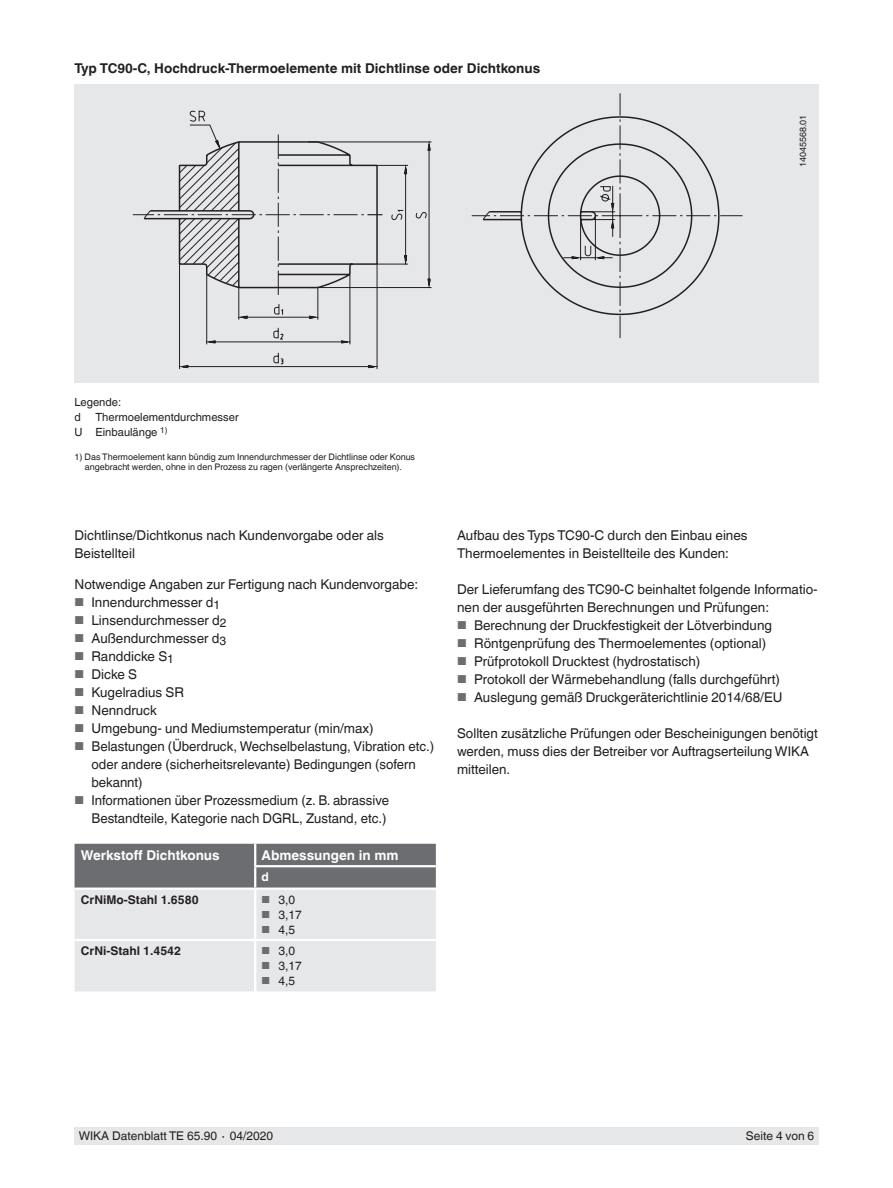
<style>
.page{position:relative;width:893px;height:1188px;background:#fff}
.page>*{position:absolute;margin:0;border:0;box-sizing:border-box;transform-origin:0 0}
.t1{font:13.5px/18px "Helvetica World";color:#231f20}
.t2{font:700 13.5px "Helvetica World";color:#231f20}
.t3{font:700 13.5px "Helvetica World";color:#fff}
.t4{font:12px "Helvetica World";color:#231f20}
.t5{font:700 12px "Helvetica World";color:#231f20}
.t6{font:700 12px "Helvetica World";color:#fff}
.t7{font:11.25px/14.9px "Helvetica World";color:#231f20}
.t8{font:9px/10.5px "Helvetica World";color:#231f20;text-align:center}
.s1{font-size:11.55px;color:#6c6d70}
.s2{font-size:10.2px;color:#6c6d70}
</style>
<div class="page">
<div style="left:74px;top:1128px;width:745px;height:17px;background:#e6e7e9"></div>
<div style="left:74px;top:84px;width:744px;height:299px;background:#e6e7e9"></div>
<svg style="left:471px;top:115px;width:249px;height:224px"></svg>
<svg style="left:409px;top:141px;width:23px;height:148px"></svg>
<svg style="left:416px;top:212px;width:11px;height:7px"></svg>
<svg style="left:178px;top:141px;width:231px;height:228px"></svg>
<svg style="left:132px;top:110px;width:247px;height:179px"></svg>
<svg style="left:75px;top:844px;width:361px;height:147px;background:#c1c2c5"></svg>
<hr style="left:254px;top:865px;width:182px;height:2px;background:#fff">
<hr style="left:254px;top:890px;width:2px;height:49px;background:#fff">
<hr style="left:75px;top:939px;width:180px;height:2px;background:#fff">
<hr style="left:255px;top:939px;width:181px;height:2px;background:#fff">
<hr style="left:254px;top:941px;width:2px;height:50px;background:#fff">
<hr style="left:255px;top:888px;width:181px;height:2px;background:#fff">
<hr style="left:254px;top:844px;width:2px;height:21px;background:#fff">
<hr style="left:254px;top:867px;width:2px;height:21px;background:#fff">
<hr style="left:75px;top:888px;width:180px;height:2px;background:#fff">
<p class="t2" style="left:74px;top:61px;width:467px">Typ TC90-C, Hochdruck-Thermoelemente mit Dichtlinse oder Dichtkonus</p>
<p class="t7" style="left:74px;top:395px;width:48px">Legende: d</p>
<p class="t7" style="left:74px;top:410px;width:166px;text-indent:21px">Thermoelementdurchmesser<br>U Einbaulänge <sup>1)</sup></p>
<p class="t8" style="left:74px;top:452px;width:342px">1) Das Thermoelement kann bündig zum Innendurchmesser der Dichtlinse oder Konus angebracht werden, ohne in den Prozess zu ragen (verlängerte Ansprechzeiten).</p>
<p class="t8" style="left:798px;top:167px;width:54px;rotate:-90deg">14045568.01</p>
<p class="t1" style="left:74px;top:526px;width:311px">Dichtlinse/Dichtkonus nach Kundenvorgabe oder als<br>Beistellteil</p>
<p class="t1" style="left:74px;top:576px;width:345px">Notwendige Angaben zur Fertigung nach Kundenvorgabe:</p>
<p class="t1" style="left:74px;top:594px;width:147px"><span class="s1">■</span> Innendurchmesser d<sub>1</sub></p>
<p class="t1" style="left:74px;top:612px;width:154px"><span class="s1">■</span> Linsendurchmesser d<sub>2</sub></p>
<p class="t1" style="left:74px;top:630px;width:153px"><span class="s1">■</span> Außendurchmesser d<sub>3</sub></p>
<p class="t1" style="left:74px;top:648px;width:101px"><span class="s1">■</span> Randdicke S<sub>1</sub></p>
<p class="t1" style="left:74px;top:666px;width:64px"><span class="s1">■</span> Dicke S</p>
<p class="t1" style="left:74px;top:684px;width:111px"><span class="s1">■</span> Kugelradius SR</p>
<p class="t1" style="left:74px;top:702px;width:84px"><span class="s1">■</span> Nenndruck</p>
<p class="t1" style="left:74px;top:720px;width:301px"><span class="s1">■</span> Umgebung- und Mediumstemperatur (min/max)</p>
<p class="t1" style="left:91px;top:738px;width:344px;text-indent:-17px"><span class="s1">■</span> Belastungen (Überdruck, Wechselbelastung, Vibration etc.) oder andere (sicherheitsrelevante) Bedingungen (sofern bekannt)</p>
<p class="t1" style="left:74px;top:792px;width:316px;text-align:right"><span class="s1">■</span> Informationen über Prozessmedium (z. B. abrassive<br>Bestandteile, Kategorie nach DGRL, Zustand, etc.)</p>
<p class="t3" style="left:81px;top:847px;width:140px">Werkstoff Dichtkonus</p>
<p class="t3" style="left:262px;top:847px;width:138px">Abmessungen in mm</p>
<p class="t6" style="left:262px;top:870px;width:9px">d</p>
<p class="t5" style="left:81px;top:892px;width:119px">CrNiMo-Stahl 1.6580</p>
<p class="t4" style="left:262px;top:892px;width:35px"><span class="s2">■</span> 3,0</p>
<p class="t4" style="left:262px;top:907px;width:42px"><span class="s2">■</span> 3,17</p>
<p class="t4" style="left:262px;top:922px;width:35px"><span class="s2">■</span> 4,5</p>
<p class="t5" style="left:81px;top:944px;width:102px">CrNi-Stahl 1.4542</p>
<p class="t4" style="left:262px;top:944px;width:35px"><span class="s2">■</span> 3,0</p>
<p class="t4" style="left:262px;top:959px;width:42px"><span class="s2">■</span> 3,17</p>
<p class="t4" style="left:262px;top:974px;width:35px"><span class="s2">■</span> 4,5</p>
<p class="t1" style="left:457px;top:526px;width:292px">Aufbau des Typs TC90-C durch den Einbau eines<br>Thermoelementes in Beistellteile des Kunden:</p>
<p class="t1" style="left:457px;top:580px;width:362px">Der Lieferumfang des TC90-C beinhaltet folgende Informatio&shy;nen der ausgeführten Berechnungen und Prüfungen:</p>
<p class="t1" style="left:457px;top:616px;width:316px"><span class="s1">■</span> Berechnung der Druckfestigkeit der Lötverbindung</p>
<p class="t1" style="left:457px;top:634px;width:311px"><span class="s1">■</span> Röntgenprüfung des Thermoelementes (optional)</p>
<p class="t1" style="left:457px;top:652px;width:245px"><span class="s1">■</span> Prüfprotokoll Drucktest (hydrostatisch)</p>
<p class="t1" style="left:457px;top:670px;width:324px"><span class="s1">■</span> Protokoll der Wärmebehandlung (falls durchgeführt)</p>
<p class="t1" style="left:457px;top:688px;width:327px"><span class="s1">■</span> Auslegung gemäß Druckgeräterichtlinie 2014/68/EU</p>
<p class="t1" style="left:457px;top:724px;width:362px">Sollten zusätzliche Prüfungen oder Bescheinigungen benötigt werden, muss dies der Betreiber vor Auftragserteilung WIKA mitteilen.</p>
<p class="t4" style="left:79px;top:1129px;width:196px">WIKA Datenblatt TE 65.90 ∙ 04/2020</p>
<p class="t4" style="left:746px;top:1129px;width:70px">Seite 4 von 6</p>
</div>
